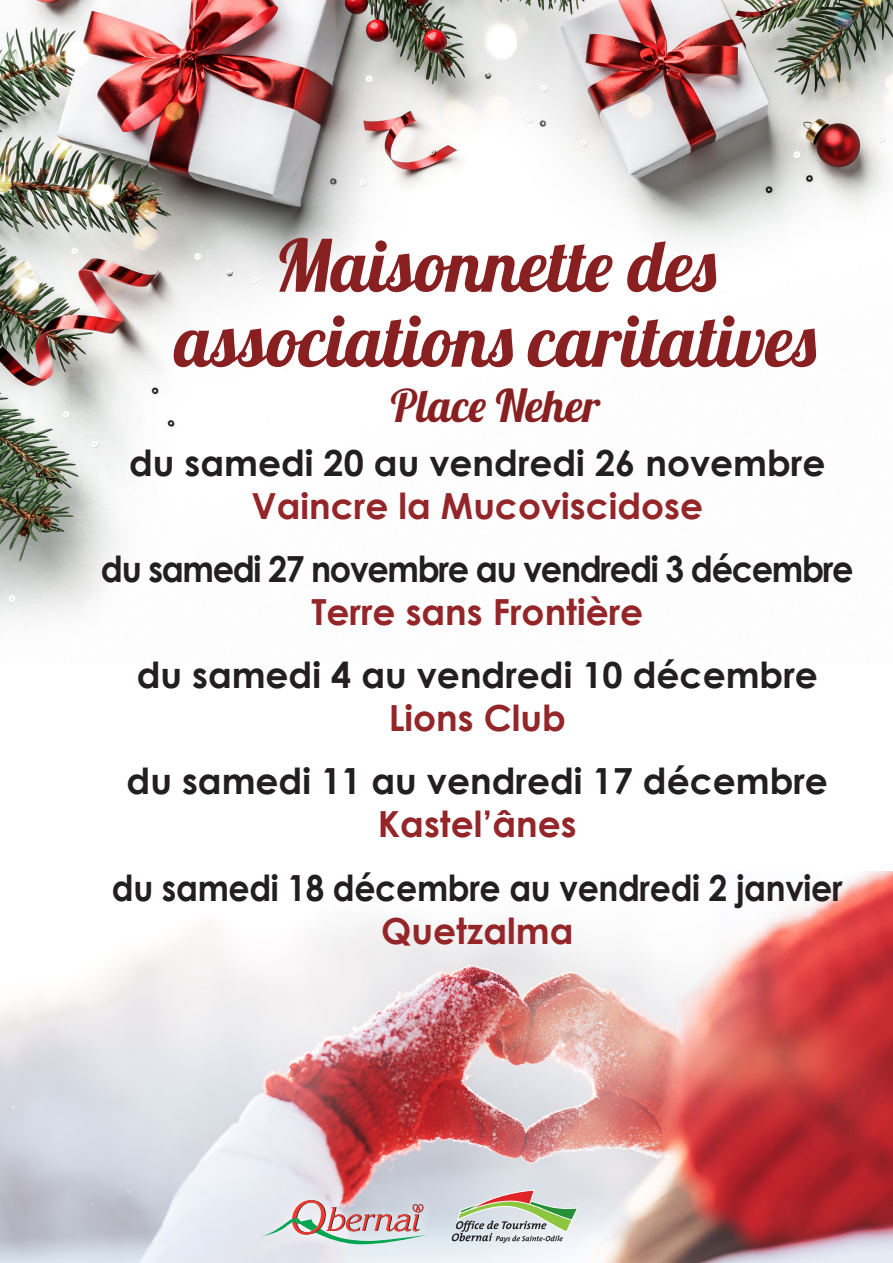
<style>
.page{position:relative;width:893px;height:1263px;background:#fff}
.page>*{position:absolute;margin:0;border:0;box-sizing:border-box;transform-origin:0 0}
.t1{font:72px "Lobster 1.4";color:#882021}
.t2{font:45px "Lobster 1.4";color:#882021}
.t3{font:700 36px "Century Gothic";color:#231f20}
.t4{font:700 36px "Century Gothic";color:#942629}
.t5{font:700 36px "Century Gothic";letter-spacing:-.04em;color:#231f20;scale:.93 1}
.t6{font:700 36px "Century Gothic";color:#231f20;scale:.92 1}
</style>
<div class="page">
<img style="left:0;top:872px;width:893px;height:391px">
<img style="left:0;top:0;width:893px;height:619px">
<div style="left:253px;top:1189px;width:182px;height:67px;background:#fff;opacity:.95"></div>
<img style="left:259px;top:1200px;width:167px;height:45px">
<svg style="left:452px;top:1190px;width:126px;height:53px;background:#c0c5b9"></svg>
<p class="t1" style="left:274px;top:220px;width:443px">Maisonnette des</p>
<p class="t1" style="left:175px;top:295px;width:643px">associations caritatives</p>
<p class="t2" style="left:391px;top:377px;width:211px">Place Neher</p>
<p class="t3" style="left:129px;top:435px;width:698px">du samedi 20 au vendredi 26 novembre</p>
<p class="t4" style="left:252px;top:478px;width:453px">Vaincre la Mucoviscidose</p>
<p class="t5" style="left:101px;top:541px;width:811px">du samedi 27 novembre au vendredi 3 décembre</p>
<p class="t4" style="left:311px;top:585px;width:333px">Terre sans Frontière</p>
<p class="t3" style="left:137px;top:648px;width:683px">du samedi 4 au vendredi 10 décembre</p>
<p class="t4" style="left:389px;top:691px;width:179px">Lions Club</p>
<p class="t3" style="left:127px;top:754px;width:703px">du samedi 11 au vendredi 17 décembre</p>
<p class="t4" style="left:378px;top:797px;width:200px">Kastel’ânes</p>
<p class="t6" style="left:112px;top:860px;width:796px">du samedi 18 décembre au vendredi 2 janvier</p>
<p class="t4" style="left:381px;top:903px;width:194px">Quetzalma</p>
</div>
